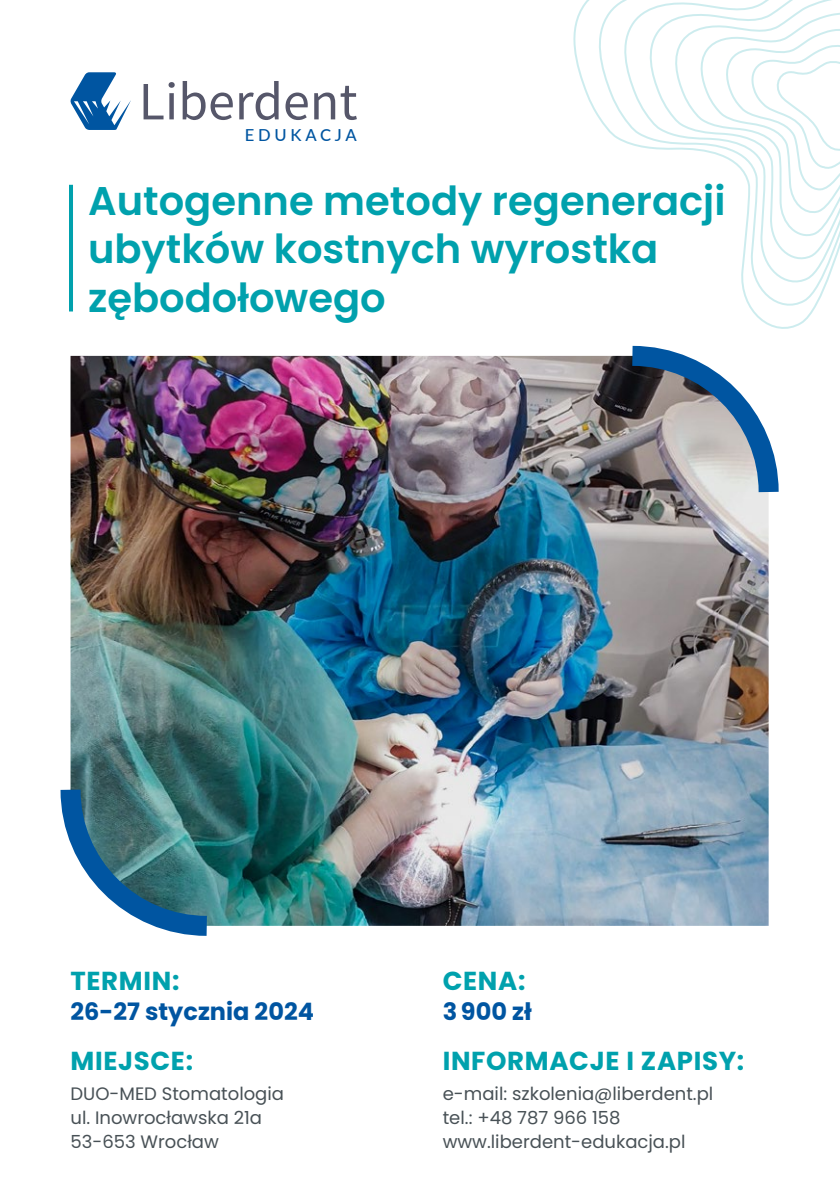
<style>
.page{position:relative;width:840px;height:1191px;background:#fff}
.page>*{position:absolute;margin:0;border:0;box-sizing:border-box;transform-origin:0 0}
.t1{font:54px "Source Sans Pro";color:#56576a}
.t2{font:600 40px/48px "Poppins";color:#00a1ad}
.t3{font:700 26px "Poppins";letter-spacing:.025em;color:#00a1ad}
.t4{font:700 24px "Poppins";color:#0055a1}
.t5{font:18px/24px "Poppins";color:#485156}
.t6{font:500 16.6px "Lato";letter-spacing:.225em;color:#0055a1}
</style>
<div class="page">
<img style="left:70px;top:356px;width:698px;height:570px">
<svg style="left:60px;top:769px;width:167px;height:167px"></svg>
<svg style="left:612px;top:345px;width:167px;height:167px"></svg>
<svg style="left:573px;top:0;width:236px;height:329px"></svg>
<svg style="left:592px;top:0;width:231px;height:317px"></svg>
<svg style="left:618px;top:0;width:215px;height:292px"></svg>
<svg style="left:644px;top:0;width:195px;height:267px"></svg>
<svg style="left:671px;top:0;width:168px;height:242px"></svg>
<svg style="left:697px;top:10px;width:142px;height:207px"></svg>
<hr style="left:69px;top:185px;width:4px;height:126px;background:#00a1ad">
<svg style="left:70px;top:72px;width:61px;height:58px"></svg>
<h1 class="t1" style="left:139px;top:67px;width:220px">Liberdent</h1>
<p class="t6" style="left:245px;top:123px;width:113px">EDUKACJA</p>
<h2 class="t2" style="left:88px;top:178px;width:638px">Autogenne metody regeneracji ubytków kostnych wyrostka zębodołowego</h2>
<h3 class="t3" style="left:70px;top:965px;width:110px">TERMIN:</h3>
<h3 class="t4" style="left:70px;top:997px;width:245px">26-27 stycznia 2024</h3>
<h3 class="t3" style="left:70px;top:1046px;width:124px">MIEJSCE:</h3>
<p class="t5" style="left:70px;top:1081px;width:215px">DUO-MED Stomatologia ul. Inowrocławska 21a<br>53-653 Wrocław</p>
<h3 class="t3" style="left:442px;top:965px;width:84px">CENA:</h3>
<h3 class="t4" style="left:442px;top:997px;width:90px">3 900 zł</h3>
<h3 class="t3" style="left:442px;top:1046px;width:303px">INFORMACJE I ZAPISY:</h3>
<p class="t5" style="left:442px;top:1081px;width:272px">e-mail: szkolenia@liberdent.pl tel.: +48 787 966 158 www.liberdent-edukacja.pl</p>
</div>
